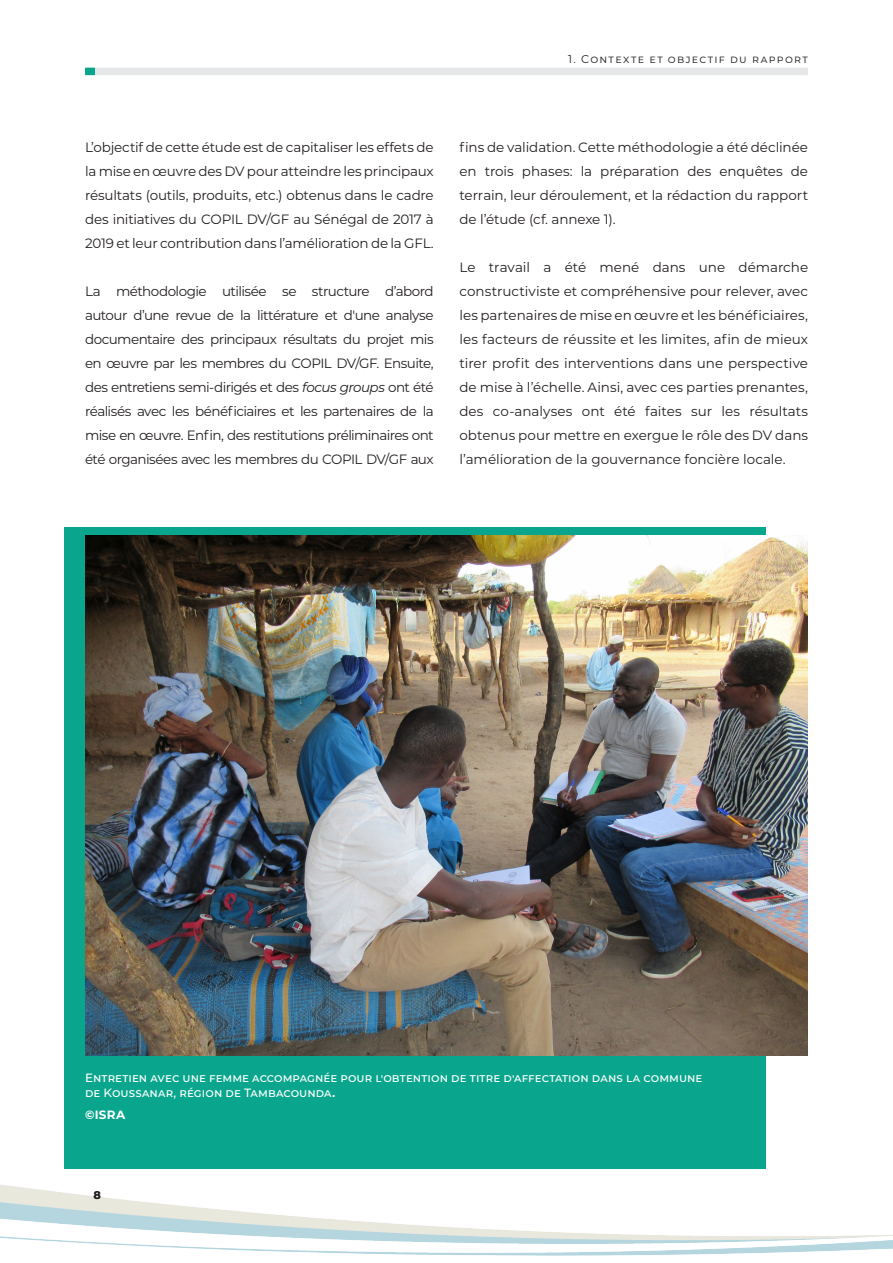
<style>
.page{position:relative;width:893px;height:1263px;background:#fff}
.page>*{position:absolute;margin:0;border:0;box-sizing:border-box;transform-origin:0 0}
.t1{font:13.5px/24px "Montserrat";letter-spacing:-.015em;color:#231f20;text-align:justify}
.Box_11_Top_02{font:500 12px/15px "Montserrat";letter-spacing:.005em;color:#fff}
.Box_11_Top_02-2{font:700 12px "Montserrat";color:#fff}
.t2{font:11.25px "Montserrat";letter-spacing:.12em;color:#231f20}
.t3{font:800 11.25px "Montserrat";color:#231f20}
.s1{font-style:italic}
.s2{font-weight:700}
</style>
<div class="page">
<div style="left:85px;top:68px;width:10px;height:7px;background:#09a68d"></div>
<div style="left:95px;top:68px;width:713px;height:7px;background:#e6e7e9"></div>
<img style="left:0;top:1099px;width:893px;height:157px">
<div style="left:64px;top:527px;width:701px;height:642px;background:#09a68d"></div>
<img style="left:85px;top:536px;width:723px;height:519px">
<p class="t2" style="left:568px;top:51px;width:241px">1. Contexte et objectif du rapport</p>
<p class="t1" style="left:85px;top:134px;width:350px">L’objectif de cette étude est de capitaliser les effets de la mise en œuvre des DV pour atteindre les principaux résultats (outils, produits, etc.) obtenus dans le cadre des initiatives du COPIL DV/GF au Sénégal de 2017 à 2019 et leur contribution dans l’amélioration de la GFL.</p>
<p class="t1" style="left:85px;top:278px;width:350px">La méthodologie utilisée se structure d’abord autour d’une revue de la littérature et d'une analyse documentaire des principaux résultats du projet mis en œuvre par les membres du COPIL DV/GF. Ensuite, des entretiens semi-dirigés et des <span class="s1">focus groups</span> ont été réalisés avec les bénéficiaires et les partenaires de la mise en œuvre. Enfin, des restitutions préliminaires ont été organisées avec les membres du COPIL DV/GF aux</p>
<p class="t1" style="left:459px;top:134px;width:350px">fins de validation. Cette méthodologie a été déclinée en trois phases: la préparation des enquêtes de terrain, leur déroulement, et la rédaction du rapport de l’étude (cf. annexe 1).</p>
<p class="t1" style="left:459px;top:254px;width:350px">Le travail a été mené dans une démarche constructiviste et compréhensive pour relever, avec les partenaires de mise en œuvre et les bénéficiaires, les facteurs de réussite et les limites, afin de mieux tirer profit des interventions dans une perspective de mise à l’échelle. Ainsi, avec ces parties prenantes, des co-analyses ont été faites sur les résultats obtenus pour mettre en exergue le rôle des DV dans l’amélioration de la gouvernance foncière locale.</p>
<p class="Box_11_Top_02" style="left:85px;top:1070px;width:619px">Entretien avec une femme accompagnée pour l'obtention de titre d'affectation dans la commune de Koussanar, région de Tambacounda<span class="s2">.</span></p>
<p class="Box_11_Top_02-2" style="left:85px;top:1106px;width:42px">©ISRA</p>
<p class="t3" style="left:94px;top:1187px;width:9px">8</p>
</div>
